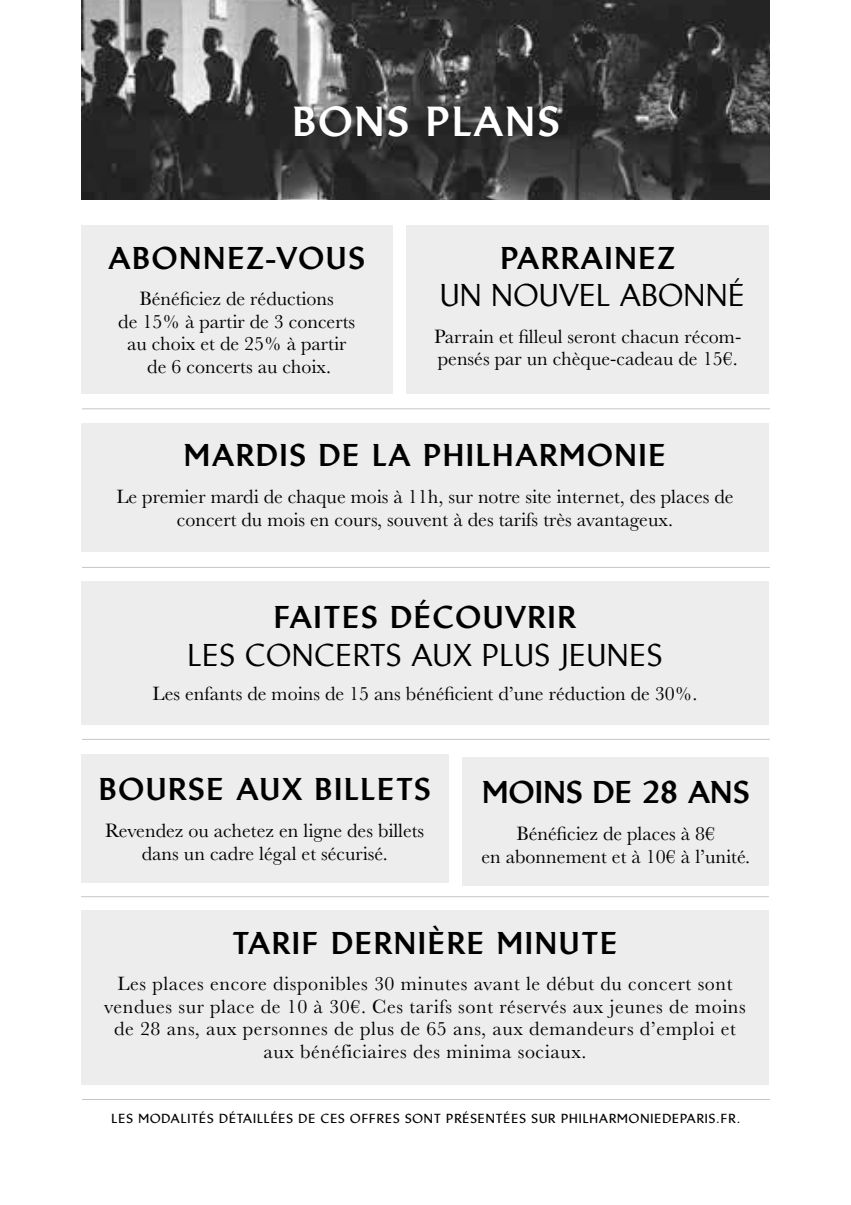
<style>
.page{position:relative;width:851px;height:1205px;background:#fff}
.page>*{position:absolute;margin:0;border:0;box-sizing:border-box;transform-origin:0 0}
.t1{font:800 40px "Brewery Com";letter-spacing:.075em;color:#fff}
.t2{font:800 30px "Brewery Com";letter-spacing:.075em;color:#000}
.t3{font:500 30px "Brewery Com";letter-spacing:.04em;color:#000}
.t4{font:800 30px "Brewery Com";letter-spacing:.03em;color:#000}
.t5{font:20px/22.5px "Baskerville MT Pro";color:#000;text-align:center}
.t6{font:20px/22.5px "Baskerville MT Pro";letter-spacing:.03em;color:#000;text-align:center}
.t7{font:700 12.5px "Brewery Com";letter-spacing:.08em;color:#000}
</style>
<div class="page">
<div style="left:81px;top:225px;width:311px;height:169px;background:#ededed"></div>
<div style="left:81px;top:910px;width:687px;height:175px;background:#ededed"></div>
<hr style="left:81px;top:896px;width:687px;height:1px;background:#c6c6c6">
<hr style="left:82px;top:1099px;width:687px;height:1px;background:#c6c6c6">
<div style="left:406px;top:225px;width:362px;height:169px;background:#ededed"></div>
<div style="left:81px;top:581px;width:687px;height:144px;background:#ededed"></div>
<div style="left:462px;top:757px;width:306px;height:128px;background:#ededed"></div>
<div style="left:81px;top:754px;width:367px;height:128px;background:#ededed"></div>
<div style="left:81px;top:423px;width:687px;height:129px;background:#ededed"></div>
<hr style="left:82px;top:739px;width:687px;height:1px;background:#c6c6c6">
<hr style="left:82px;top:567px;width:687px;height:1px;background:#c6c6c6">
<hr style="left:82px;top:408px;width:687px;height:1px;background:#c6c6c6">
<img style="left:81px;top:0;width:688px;height:200px">
<h1 class="t1" style="left:293px;top:97px;width:268px">BONS PLANS</h1>
<h2 class="t2" style="left:109px;top:239px;width:257px">ABONNEZ-VOUS</h2>
<p class="t5" style="left:118px;top:287px;width:238px">Bénéficiez de réductions<br>de 15% à partir de 3 concerts au choix et de 25% à partir de 6 concerts au choix.</p>
<h2 class="t2" style="left:500px;top:239px;width:175px">PARRAINEZ</h2>
<h2 class="t3" style="left:440px;top:278px;width:306px">UN NOUVEL ABONNÉ</h2>
<p class="t5" style="left:434px;top:325px;width:308px;text-align:left">Parrain et filleul seront chacun récom&shy;pensés par un chèque-cadeau de 15€.</p>
<h2 class="t2" style="left:184px;top:437px;width:483px">MARDIS DE LA PHILHARMONIE</h2>
<p class="t5" style="left:116px;top:485px;width:618px">Le premier mardi de chaque mois à 11h, sur notre site internet, des places de concert du mois en cours, souvent à des tarifs très avantageux.</p>
<h2 class="t2" style="left:274px;top:599px;width:303px">FAITES DÉCOUVRIR</h2>
<h2 class="t3" style="left:188px;top:637px;width:475px">LES CONCERTS AUX PLUS JEUNES</h2>
<p class="t5" style="left:152px;top:682px;width:546px">Les enfants de moins de 15 ans bénéficient d’une réduction de 30%.</p>
<h2 class="t2" style="left:99px;top:771px;width:332px">BOURSE AUX BILLETS</h2>
<p class="t5" style="left:105px;top:819px;width:320px">Revendez ou achetez en ligne des billets dans un cadre légal et sécurisé.</p>
<h2 class="t4" style="left:482px;top:774px;width:268px">MOINS DE 28 ANS</h2>
<p class="t5" style="left:481px;top:822px;width:270px">Bénéficiez de places à 8€<br>en abonnement et à 10€ à l’unité.</p>
<h2 class="t2" style="left:233px;top:925px;width:385px">TARIF DERNIÈRE MINUTE</h2>
<p class="t6" style="left:104px;top:972px;width:643px">Les places encore disponibles 30 minutes avant le début du concert sont vendues sur place de 10 à 30€. Ces tarifs sont réservés aux jeunes de moins de 28 ans, aux personnes de plus de 65 ans, aux demandeurs d’emploi et aux bénéficiaires des minima sociaux.</p>
<p class="t7" style="left:112px;top:1111px;width:630px">LES MODALITÉS DÉTAILLÉES DE CES OFFRES SONT PRÉSENTÉES SUR PHILHARMONIEDEPARIS.FR.</p>
</div>
